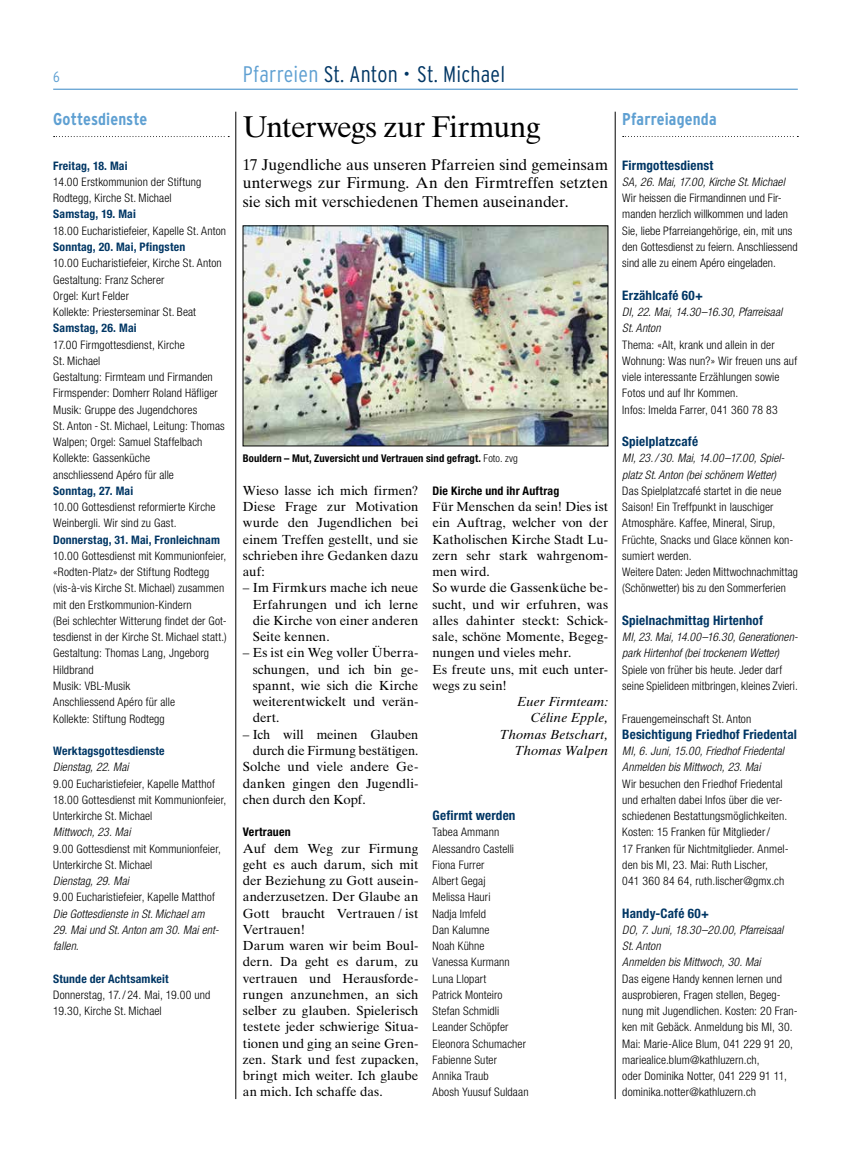
<style>
.page{position:relative;width:851px;height:1170px;background:#fff}
.page>*{position:absolute;margin:0;border:0;box-sizing:border-box;transform-origin:0 0}
.t1{font:30px "Times Ten LT Std";letter-spacing:-.025em;color:#000}
.t2{font:300 condensed 22.5px "Interstate";letter-spacing:.01em;color:#003664}
.t3{font:700 condensed 17.12px "Interstate";letter-spacing:.005em;color:#5fa0d2}
.t4{font:15.62px/18.8px "Times Ten LT Std";letter-spacing:-.005em;color:#000;text-align:justify}
.t5{font:300 condensed 15px "Interstate";color:#5fa0d2}
.t6{font:13.12px/16.2px "Times Ten LT Std";letter-spacing:-.005em;color:#000;text-align:justify}
.t7{font:700 condensed 13.12px "Helvetica Neue LT Std";letter-spacing:.015em;color:#003664}
.t8{font:italic 13.12px/16.2px "Times Ten LT Std";letter-spacing:.015em;color:#000;text-align:right}
.t9{font:700 condensed 11.88px "Helvetica Neue LT Std";letter-spacing:.015em;color:#000}
.t10{font:300 condensed 11.75px/16.2px "Helvetica Neue LT Std";letter-spacing:.01em;color:#000}
.t11{font:italic 300 condensed 11.75px/16.2px "Helvetica Neue LT Std";letter-spacing:.01em;color:#000}
.t12{font:700 condensed 11.75px "Helvetica Neue LT Std";letter-spacing:.015em;color:#003664}
.t13{font:700 condensed 10.62px "Helvetica Neue LT Std";letter-spacing:.01em;color:#000}
.s1{color:#5fa0d2}
.s2{font-weight:300}
</style>
<div class="page">
<hr style="left:53px;top:89px;width:744px;height:1px;background:#5fa0d2">
<svg style="left:54px;top:136px;width:175px;height:1px"></svg>
<hr style="left:235px;top:112px;width:1px;height:986px;background:#000">
<hr style="left:615px;top:112px;width:1px;height:986px;background:#000">
<svg style="left:622px;top:136px;width:176px;height:1px"></svg>
<img style="left:245px;top:228px;width:361px;height:216px">
<p class="t5" style="left:53px;top:68px;width:8px">6</p>
<h2 class="t2" style="left:243px;top:62px;width:264px"><span class="s1">Pfarreien</span> St. Anton • St. Michael</h2>
<h3 class="t3" style="left:53px;top:110px;width:96px">Gottesdienste</h3>
<p class="t12" style="left:53px;top:158px;width:76px">Freitag, 18. Mai</p>
<p class="t10" style="left:53px;top:173px;width:150px">14.00 Erstkommunion der Stiftung<br>Rodtegg, Kirche St. Michael</p>
<p class="t12" style="left:53px;top:207px;width:84px">Samstag, 19. Mai</p>
<p class="t10" style="left:53px;top:222px;width:174px">18.00 Eucharistiefeier, Kapelle St. Anton</p>
<p class="t12" style="left:53px;top:240px;width:133px">Sonntag, 20. Mai, Pfingsten</p>
<p class="t10" style="left:53px;top:255px;width:170px">10.00 Eucharistiefeier, Kirche St. Anton<br>Gestaltung: Franz Scherer<br>Orgel: Kurt Felder<br>Kollekte: Priesterseminar St. Beat</p>
<p class="t12" style="left:53px;top:321px;width:85px">Samstag, 26. Mai</p>
<p class="t10" style="left:53px;top:336px;width:173px">17.00 Firmgottesdienst, Kirche<br>St. Michael<br>Gestaltung: Firmteam und Firmanden<br>Firmspender: Domherr Roland Häfliger<br>Musik: Gruppe des Jugendchores<br>St. Anton - St. Michael, Leitung: Thomas<br>Walpen; Orgel: Samuel Staffelbach<br>Kollekte: Gassenküche<br>anschliessend Apéro für alle</p>
<p class="t12" style="left:53px;top:483px;width:81px">Sonntag, 27. Mai</p>
<p class="t10" style="left:53px;top:498px;width:164px">10.00 Gottesdienst reformierte Kirche<br>Weinbergli. Wir sind zu Gast.</p>
<p class="t12" style="left:53px;top:532px;width:168px">Donnerstag, 31. Mai, Fronleichnam</p>
<p class="t10" style="left:53px;top:547px;width:175px">10.00 Gottesdienst mit Kommunionfeier, «Rodten-Platz» der Stiftung Rodtegg (vis-à-vis Kirche St. Michael) zusammen mit den Erstkommunion-Kindern<br>(Bei schlechter Witterung findet der Got&shy;tesdienst in der Kirche St. Michael statt.)<br>Gestaltung: Thomas Lang, Jngeborg<br>Hildbrand<br>Musik: VBL-Musik<br>Anschliessend Apéro für alle<br>Kollekte: Stiftung Rodtegg</p>
<p class="t12" style="left:53px;top:743px;width:113px">Werktagsgottesdienste</p>
<p class="t11" style="left:53px;top:759px;width:77px">Dienstag, 22. Mai</p>
<p class="t10" style="left:53px;top:775px;width:175px">9.00 Eucharistiefeier, Kapelle Matthof<br>18.00 Gottesdienst mit Kommunionfeier,<br>Unterkirche St. Michael</p>
<p class="t11" style="left:53px;top:824px;width:79px">Mittwoch, 23. Mai</p>
<p class="t10" style="left:53px;top:840px;width:169px">9.00 Gottesdienst mit Kommunionfeier,<br>Unterkirche St. Michael</p>
<p class="t11" style="left:53px;top:873px;width:77px">Dienstag, 29. Mai</p>
<p class="t10" style="left:53px;top:888px;width:163px">9.00 Eucharistiefeier, Kapelle Matthof</p>
<p class="t11" style="left:53px;top:905px;width:153px">Die Gottesdienste in St. Michael am</p>
<p class="t11" style="left:53px;top:921px;width:167px">29. Mai und St. Anton am 30. Mai ent&shy;fallen.</p>
<p class="t12" style="left:53px;top:971px;width:117px">Stunde der Achtsamkeit</p>
<p class="t10" style="left:53px;top:986px;width:158px">Donnerstag, 17. / 24. Mai, 19.00 und<br>19.30, Kirche St. Michael</p>
<h1 class="t1" style="left:243px;top:109px;width:299px">Unterwegs zur Firmung</h1>
<h3 class="t4" style="left:243px;top:155px;width:366px">17 Jugendliche aus unseren Pfarreien sind gemeinsam unterwegs zur Firmung. An den Firmtreffen setzten sie sich mit verschiedenen Themen auseinander.</h3>
<p class="t13" style="left:243px;top:452px;width:276px">Bouldern – Mut, Zuversicht und Vertrauen sind gefragt. <span class="s2">Foto. zvg</span></p>
<p class="t6" style="left:243px;top:482px;width:177px">Wieso lasse ich mich firmen?<br>Diese Frage zur Motivation wurde den Jugendlichen bei einem Treffen gestellt, und sie schrieben ihre Gedanken dazu auf:</p>
<p class="t6" style="left:253px;top:579px;width:167px;text-indent:-10px">– Im Firmkurs mache ich neue Erfahrungen und ich lerne die Kirche von einer anderen Seite kennen.</p>
<p class="t6" style="left:253px;top:644px;width:167px;text-indent:-10px">– Es ist ein Weg voller Überra&shy;schungen, und ich bin ge&shy;spannt, wie sich die Kirche weiterentwickelt und verän&shy;dert.</p>
<p class="t6" style="left:243px;top:726px;width:177px">– Ich will meinen Glauben</p>
<p class="t6" style="left:253px;top:742px;width:167px">durch die Firmung bestätigen.</p>
<p class="t6" style="left:243px;top:758px;width:177px">Solche und viele andere Ge-</p>
<p class="t6" style="left:243px;top:774px;width:177px">danken gingen den Jugendli-</p>
<p class="t6" style="left:243px;top:791px;width:124px">chen durch den Kopf.</p>
<p class="t9" style="left:243px;top:824px;width:49px">Vertrauen</p>
<p class="t6" style="left:243px;top:839px;width:177px;text-align:left">Auf dem Weg zur Firmung geht es auch darum, sich mit der Beziehung zu Gott ausein&shy;anderzusetzen. Der Glaube an<br>Gott braucht Vertrauen / ist<br>Vertrauen!<br>Darum waren wir beim Boul&shy;dern. Da geht es darum, zu vertrauen und Herausforde&shy;rungen anzunehmen, an sich selber zu glauben. Spielerisch testete jeder schwierige Situa&shy;tionen und ging an seine Gren&shy;zen. Stark und fest zupacken, bringt mich weiter. Ich glaube an mich. Ich schaffe das.</p>
<p class="t9" style="left:432px;top:483px;width:128px">Die Kirche und ihr Auftrag</p>
<p class="t6" style="left:432px;top:498px;width:177px;text-align:left">Für Menschen da sein! Dies ist ein Auftrag, welcher von der<br>Katholischen Kirche Stadt Lu&shy;zern sehr stark wahrgenom&shy;men wird.<br>So wurde die Gassenküche be&shy;sucht, und wir erfuhren, was alles dahinter steckt: Schick&shy;sale, schöne Momente, Begeg&shy;nungen und vieles mehr.<br>Es freute uns, mit euch unter&shy;wegs zu sein!</p>
<p class="t8" style="left:499px;top:693px;width:110px">Euer Firmteam:<br>Céline Epple,<br>Thomas Betschart,<br>Thomas Walpen</p>
<p class="t7" style="left:432px;top:807px;width:84px">Gefirmt werden</p>
<p class="t10" style="left:432px;top:823px;width:97px">Tabea Ammann<br>Alessandro Castelli<br>Fiona Furrer<br>Albert Gegaj<br>Melissa Hauri<br>Nadja Imfeld<br>Dan Kalumne<br>Noah Kühne<br>Vanessa Kurmann<br>Luna Llopart<br>Patrick Monteiro<br>Stefan Schmidli<br>Leander Schöpfer<br>Eleonora Schumacher<br>Fabienne Suter<br>Annika Traub<br>Abosh Yuusuf Suldaan</p>
<h3 class="t3" style="left:622px;top:110px;width:96px">Pfarreiagenda</h3>
<p class="t7" style="left:622px;top:157px;width:93px">Firmgottesdienst</p>
<p class="t11" style="left:622px;top:174px;width:164px">SA, 26. Mai, 17.00, Kirche St. Michael</p>
<p class="t10" style="left:622px;top:190px;width:177px">Wir heissen die Firmandinnen und Fir&shy;manden herzlich willkommen und laden Sie, liebe Pfarreiangehörige, ein, mit uns den Gottesdienst zu feiern. Anschliessend sind alle zu einem Apéro eingeladen.</p>
<p class="t7" style="left:622px;top:287px;width:82px">Erzählcafé 60+</p>
<p class="t11" style="left:622px;top:304px;width:161px">DI, 22. Mai, 14.30–16.30, Pfarreisaal<br>St. Anton</p>
<p class="t10" style="left:622px;top:336px;width:176px">Thema: «Alt, krank und allein in der Wohnung: Was nun?» Wir freuen uns auf viele interessante Erzählungen sowie Fotos und auf Ihr Kommen.<br>Infos: Imelda Farrer, 041 360 78 83</p>
<p class="t7" style="left:622px;top:433px;width:77px">Spielplatzcafé</p>
<p class="t11" style="left:622px;top:450px;width:164px">MI, 23. / 30. Mai, 14.00–17.00, Spiel&shy;platz St. Anton (bei schönem Wetter)</p>
<p class="t10" style="left:622px;top:482px;width:177px">Das Spielplatzcafé startet in die neue Saison! Ein Treffpunkt in lauschiger Atmosphäre. Kaffee, Mineral, Sirup, Früchte, Snacks und Glace können kon&shy;sumiert werden.<br>Weitere Daten: Jeden Mittwochnachmittag (Schönwetter) bis zu den Sommerferien</p>
<p class="t7" style="left:622px;top:612px;width:142px">Spielnachmittag Hirtenhof</p>
<p class="t11" style="left:622px;top:629px;width:177px">MI, 23. Mai, 14.00–16.30, Generationen&shy;park Hirtenhof (bei trockenem Wetter)</p>
<p class="t10" style="left:622px;top:661px;width:177px">Spiele von früher bis heute. Jeder darf seine Spielideen mitbringen, kleines Zvieri.</p>
<p class="t10" style="left:622px;top:710px;width:130px">Frauengemeinschaft St. Anton</p>
<p class="t7" style="left:622px;top:726px;width:176px">Besichtigung Friedhof Friedental</p>
<p class="t11" style="left:622px;top:743px;width:163px">MI, 6. Juni, 15.00, Friedhof Friedental<br>Anmelden bis Mittwoch, 23. Mai</p>
<p class="t10" style="left:622px;top:775px;width:168px">Wir besuchen den Friedhof Friedental und erhalten dabei Infos über die ver&shy;schiedenen Bestattungsmöglichkeiten.<br>Kosten: 15 Franken für Mitglieder /<br>17 Franken für Nichtmitglieder. Anmel&shy;den bis MI, 23. Mai: Ruth Lischer,<br>041 360 84 64, ruth.lischer@gmx.ch</p>
<p class="t7" style="left:622px;top:904px;width:88px">Handy-Café 60+</p>
<p class="t11" style="left:622px;top:921px;width:163px">DO, 7. Juni, 18.30–20.00, Pfarreisaal<br>St. Anton<br>Anmelden bis Mittwoch, 30. Mai</p>
<p class="t10" style="left:622px;top:970px;width:177px">Das eigene Handy kennen lernen und ausprobieren, Fragen stellen, Begeg&shy;nung mit Jugendlichen. Kosten: 20 Fran&shy;ken mit Gebäck. Anmeldung bis MI, 30.<br>Mai: Marie-Alice Blum, 041 229 91 20, mariealice.blum@kathluzern.ch,<br>oder Dominika Notter, 041 229 91 11, dominika.notter@kathluzern.ch</p>
</div>
